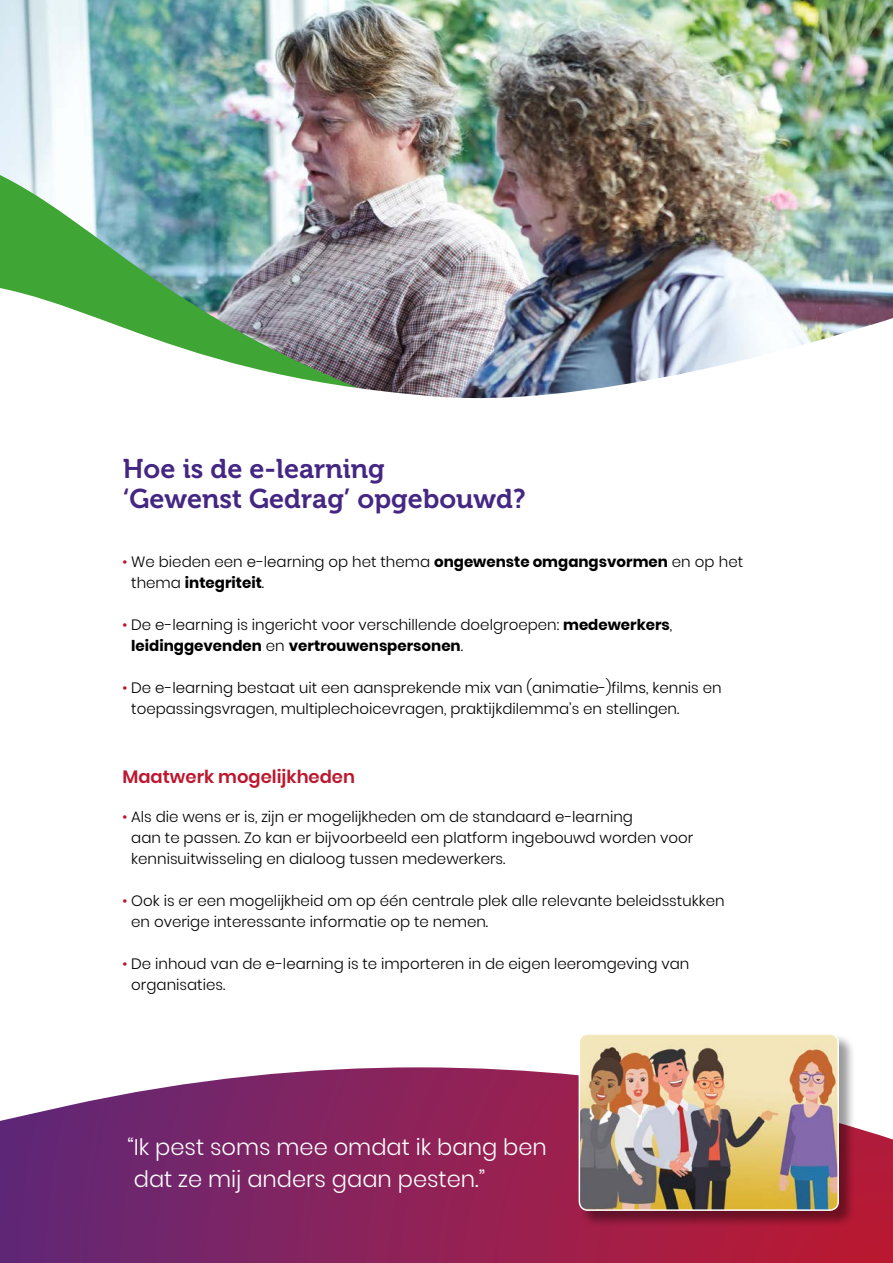
<style>
.page{position:relative;width:893px;height:1263px;background:#fff}
.page>*{position:absolute;margin:0;border:0;box-sizing:border-box;transform-origin:0 0}
.t1{font:27px/30px "Museo 700";color:#442683}
.t2{font:300 22.65px/31.7px "Poppins";color:#fff}
.t3{font:600 18px "Poppins";color:#bc172e}
.t4{font:300 15px/21px "Poppins";color:#000}
.s1{color:#bc172e}
.s2{font-weight:700}
</style>
<div class="page">
<img style="left:0;top:0;width:893px;height:165px">
<img style="left:0;top:108px;width:857px;height:57px">
<img style="left:0;top:165px;width:893px;height:234px">
<svg style="left:0;top:1067px;width:893px;height:196px;background:#903469"></svg>
<div style="left:579px;top:1034px;width:277px;height:193px;background:#000;opacity:.4"></div>
<img style="left:579px;top:1034px;width:259px;height:176px">
<div style="left:579px;top:1033px;width:260px;height:178px;border:2px solid #fff;border-radius:9px"></div>
<h1 class="t1" style="left:123px;top:454px;width:404px">Hoe is de e-learning<br>‘Gewenst Gedrag’ opgebouwd?</h1>
<p class="t4" style="left:131px;top:551px;width:613px;text-indent:-9px"><span class="s1">•</span> We bieden een e-learning op het thema <span class="s2">ongewenste omgangsvormen</span> en op het thema <span class="s2">integriteit</span>.</p>
<p class="t4" style="left:131px;top:614px;width:543px;text-indent:-9px"><span class="s1">•</span> De e-learning is ingericht voor verschillende doelgroepen: <span class="s2">medewerkers</span>, <span class="s2">leidinggevenden</span> en <span class="s2">vertrouwenspersonen</span>.</p>
<p class="t4" style="left:131px;top:677px;width:592px;text-indent:-9px"><span class="s1">•</span> De e-learning bestaat uit een aansprekende mix van (animatie-)films, kennis en toepassingsvragen, multiplechoicevragen, praktijkdilemma’s en stellingen.</p>
<p class="t3" style="left:122px;top:766px;width:234px">Maatwerk mogelijkheden</p>
<p class="t4" style="left:131px;top:806px;width:564px;text-indent:-9px"><span class="s1">•</span> Als die wens er is, zijn er mogelijkheden om de standaard e-learning<br>aan te passen. Zo kan er bijvoorbeeld een platform ingebouwd worden voor kennisuitwisseling en dialoog tussen medewerkers.</p>
<p class="t4" style="left:131px;top:890px;width:595px;text-indent:-9px"><span class="s1">•</span> Ook is er een mogelijkheid om op één centrale plek alle relevante beleidsstukken en overige interessante informatie op te nemen.</p>
<p class="t4" style="left:131px;top:953px;width:560px;text-indent:-9px"><span class="s1">•</span> De inhoud van de e-learning is te importeren in de eigen leeromgeving van organisaties.</p>
<h2 class="t2" style="left:127px;top:1131px;width:421px">“Ik pest soms mee omdat ik bang ben dat ze mij anders gaan pesten.”</h2>
</div>
